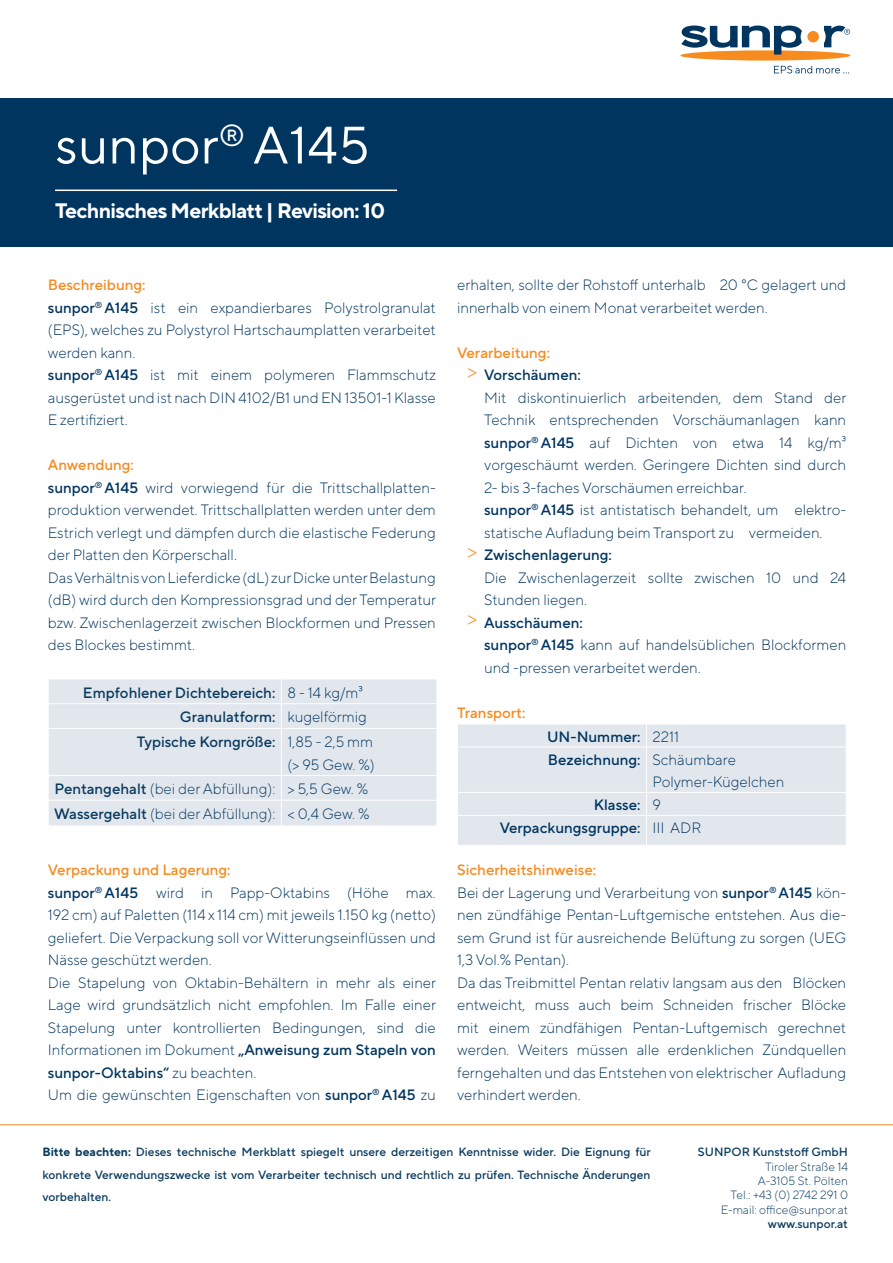
<style>
.page{position:relative;width:893px;height:1263px;background:#fff}
.page>*{position:absolute;margin:0;border:0;box-sizing:border-box;transform-origin:0 0}
.t1{font:52.5px "TT Norms Pro";color:#fff}
.t2{font:700 21px "TT Norms Pro";letter-spacing:-.03em;color:#fff}
.t3{font:300 15px/22.5px "TT Norms Pro";color:#003560;text-align:justify}
.t4{font:500 15px "TT Norms Pro";color:#003560}
.t5{font:500 15px "TT Norms Pro";color:#f68b1f}
.t6{font:300 15px "TT Norms Pro";color:#0a3b5f}
.t7{font:500 15px "TT Norms Pro";color:#0a3b5f}
.t8{font:500 12px/22.5px "TT Norms Pro";color:#0a3b5f;text-align:justify}
.t9{font:300 12px "TT Norms Pro";color:#0a3b5f}
.s1{font-weight:500}
.s2{font-weight:300;font-size:21px;color:#f68b1f}
.s3{font-weight:700}
</style>
<div class="page">
<div style="left:0;top:98px;width:893px;height:148px;background:#003560"></div>
<hr style="left:55px;top:190px;width:342px;height:1px;background:#fff">
<div style="left:49px;top:680px;width:388px;height:146px;background:#e2e7ee"></div>
<hr style="left:48px;top:703px;width:233px;height:1px;background:#fff">
<hr style="left:281px;top:703px;width:156px;height:1px;background:#fff">
<svg style="left:281px;top:680px;width:1px;height:48px"></svg>
<hr style="left:48px;top:728px;width:233px;height:1px;background:#fff">
<hr style="left:281px;top:728px;width:156px;height:1px;background:#fff">
<hr style="left:281px;top:729px;width:1px;height:46px;background:#fff">
<hr style="left:48px;top:775px;width:233px;height:1px;background:#fff">
<hr style="left:281px;top:775px;width:156px;height:1px;background:#fff">
<hr style="left:48px;top:800px;width:233px;height:1px;background:#fff">
<hr style="left:281px;top:800px;width:156px;height:1px;background:#fff">
<svg style="left:281px;top:776px;width:1px;height:50px"></svg>
<div style="left:680px;top:50px;width:170px;height:11px;background:#f68b1f;border-radius:50%"></div>
<div style="left:807px;top:31px;width:12px;height:11px;background:#f68b1f;border-radius:50%"></div>
<svg style="left:824px;top:26px;width:26px;height:21px"></svg>
<svg style="left:681px;top:26px;width:121px;height:29px"></svg>
<svg style="left:774px;top:66px;width:75px;height:7px"></svg>
<hr style="left:0;top:1124px;width:893px;height:1px;background:#f68923">
<div style="left:458px;top:725px;width:388px;height:120px;background:#e2e7ee"></div>
<svg style="left:646px;top:725px;width:1px;height:21px"></svg>
<hr style="left:457px;top:746px;width:189px;height:1px;background:#fff">
<hr style="left:646px;top:746px;width:201px;height:1px;background:#fff">
<hr style="left:646px;top:747px;width:1px;height:45px;background:#fff">
<hr style="left:457px;top:792px;width:189px;height:1px;background:#fff">
<hr style="left:646px;top:792px;width:201px;height:1px;background:#fff">
<hr style="left:457px;top:815px;width:189px;height:1px;background:#fff">
<hr style="left:646px;top:815px;width:201px;height:1px;background:#fff">
<svg style="left:646px;top:793px;width:1px;height:52px"></svg>
<p class="t1" style="left:55px;top:111px;width:316px">sunpor<sup>®</sup> A145</p>
<p class="t2" style="left:55px;top:197px;width:332px">Technisches Merkblatt | Revision: 10</p>
<p class="t5" style="left:48px;top:275px;width:99px">Beschreibung:</p>
<p class="t3" style="left:48px;top:295px;width:390px"><span class="s1">sunpor</span><sup>®</sup> <span class="s1">A145</span> ist ein expandierbares Polystrolgranulat (EPS), welches zu Polystyrol Hartschaumplatten verarbeitet werden kann.</p>
<p class="t3" style="left:48px;top:363px;width:390px"><span class="s1">sunpor</span><sup>®</sup> <span class="s1">A145</span> ist mit einem polymeren Flammschutz ausgerüstet und ist nach DIN 4102/B1 und EN 13501-1 Klasse E zertifiziert.</p>
<p class="t5" style="left:48px;top:455px;width:88px">Anwendung:</p>
<p class="t3" style="left:48px;top:475px;width:389px"><span class="s1">sunpor</span><sup>®</sup> <span class="s1">A145</span> wird vorwiegend für die Trittschallplatten&shy;produktion verwendet. Trittschallplatten werden unter dem Estrich verlegt und dämpfen durch die elastische Federung der Platten den Körperschall.</p>
<p class="t3" style="left:48px;top:565px;width:390px">Das Verhältnis von Lieferdicke (dL) zur Dicke unter Belastung (dB) wird durch den Kompressionsgrad und der Temperatur bzw. Zwischenlagerzeit zwischen Blockformen und Pressen des Blockes bestimmt.</p>
<p class="t7" style="left:83px;top:683px;width:194px">Empfohlener Dichtebereich:</p>
<p class="t3" style="left:287px;top:681px;width:77px">8 - 14 kg/m³</p>
<p class="t7" style="left:180px;top:707px;width:97px">Granulatform:</p>
<p class="t3" style="left:287px;top:705px;width:81px">kugelförmig</p>
<p class="t7" style="left:137px;top:732px;width:140px">Typische Korngröße:</p>
<p class="t3" style="left:287px;top:730px;width:87px">1,85 - 2,5 mm</p>
<p class="t3" style="left:287px;top:752px;width:89px">(&gt; 95 Gew. %)</p>
<p class="t6" style="left:55px;top:779px;width:222px"><span class="s1">Pentangehalt</span> (bei der Abfüllung):</p>
<p class="t3" style="left:287px;top:777px;width:82px">&gt; 5,5 Gew. %</p>
<p class="t6" style="left:54px;top:804px;width:223px"><span class="s1">Wassergehalt</span> (bei der Abfüllung):</p>
<p class="t3" style="left:287px;top:802px;width:84px">&lt; 0,4 Gew. %</p>
<p class="t5" style="left:48px;top:860px;width:184px">Verpackung und Lagerung:</p>
<p class="t3" style="left:48px;top:880px;width:390px"><span class="s1">sunpor</span><sup>®</sup> <span class="s1">A145</span> wird in Papp-Oktabins (Höhe max.<br>192 cm) auf Paletten (114 x 114 cm) mit jeweils 1.150 kg (netto) geliefert. Die Verpackung soll vor Witterungseinflüssen und Nässe geschützt werden.</p>
<p class="t3" style="left:48px;top:970px;width:390px">Die Stapelung von Oktabin-Behältern in mehr als einer Lage wird grundsätzlich nicht empfohlen. Im Falle einer Stapelung unter kontrollierten Bedingungen, sind die Informationen im Dokument <span class="s1">„Anweisung zum Stapeln von sunpor-Oktabins“</span> zu beachten.</p>
<p class="t3" style="left:48px;top:1083px;width:389px">Um die gewünschten Eigenschaften von <span class="s1">sunpor</span><sup>®</sup> <span class="s1">A145</span> zu</p>
<p class="t3" style="left:457px;top:273px;width:391px">erhalten, sollte der Rohstoff unterhalb 20 °C gelagert und innerhalb von einem Monat verarbeitet werden.</p>
<p class="t5" style="left:457px;top:343px;width:94px">Verarbeitung:</p>
<p class="t4" style="left:467px;top:365px;width:115px"><span class="s2">&gt;</span> Vorschäumen:</p>
<p class="t3" style="left:484px;top:385px;width:364px">Mit diskontinuierlich arbeitenden, dem Stand der Technik entsprechenden Vorschäumanlagen kann <span class="s1">sunpor</span><sup>®</sup> <span class="s1">A145</span> auf Dichten von etwa 14 kg/m³ vorgeschäumt werden. Geringere Dichten sind durch 2- bis 3-faches Vorschäumen erreichbar.</p>
<p class="t3" style="left:484px;top:498px;width:364px"><span class="s1">sunpor</span><sup>®</sup> <span class="s1">A145</span> ist antistatisch behandelt, um elektro&shy;statische Aufladung beim Transport zu vermeiden.</p>
<p class="t4" style="left:467px;top:545px;width:146px"><span class="s2">&gt;</span> Zwischenlagerung:</p>
<p class="t3" style="left:484px;top:565px;width:364px">Die Zwischenlagerzeit sollte zwischen 10 und 24<br>Stunden liegen.</p>
<p class="t4" style="left:467px;top:613px;width:117px"><span class="s2">&gt;</span> Ausschäumen:</p>
<p class="t3" style="left:484px;top:633px;width:364px"><span class="s1">sunpor</span><sup>®</sup> <span class="s1">A145</span> kann auf handelsüblichen Blockformen und -pressen verarbeitet werden.</p>
<p class="t5" style="left:457px;top:703px;width:70px">Transport:</p>
<p class="t4" style="left:547px;top:727px;width:95px">UN-Nummer:</p>
<p class="t3" style="left:652px;top:725px;width:28px">2211</p>
<p class="t4" style="left:548px;top:750px;width:94px">Bezeichnung:</p>
<p class="t3" style="left:652px;top:748px;width:85px">Schäumbare</p>
<p class="t3" style="left:652px;top:770px;width:133px">Polymer-Kügelchen</p>
<p class="t4" style="left:594px;top:795px;width:48px">Klasse:</p>
<p class="t3" style="left:652px;top:793px;width:10px">9</p>
<p class="t4" style="left:500px;top:818px;width:142px">Verpackungsgruppe:</p>
<p class="t3" style="left:652px;top:816px;width:50px">III ADR</p>
<p class="t5" style="left:457px;top:860px;width:140px">Sicherheitshinweise:</p>
<p class="t3" style="left:457px;top:880px;width:391px">Bei der Lagerung und Verarbeitung von <span class="s1">sunpor</span><sup>®</sup> <span class="s1">A145</span> kön&shy;nen zündfähige Pentan-Luftgemische entstehen. Aus die&shy;sem Grund ist für ausreichende Belüftung zu sorgen (UEG 1,3 Vol.% Pentan).</p>
<p class="t3" style="left:457px;top:970px;width:391px">Da das Treibmittel Pentan relativ langsam aus den Blöcken entweicht, muss auch beim Schneiden frischer Blöcke mit einem zündfähigen Pentan-Luftgemisch gerechnet werden. Weiters müssen alle erdenklichen Zündquellen ferngehalten und das Entstehen von elektrischer Aufladung verhindert werden.</p>
<p class="t8" style="left:43px;top:1140px;width:610px"><span class="s3">Bitte beachten:</span> Dieses technische Merkblatt spiegelt unsere derzeitigen Kenntnisse wider. Die Eignung für konkrete Verwendungszwecke ist vom Verarbeiter technisch und rechtlich zu prüfen. Technische Änderungen vorbehalten.</p>
<p class="t8" style="left:698px;top:1140px;width:152px">SUNPOR Kunststoff GmbH</p>
<p class="t9" style="left:765px;top:1159px;width:84px">Tiroler Straße 14</p>
<p class="t9" style="left:758px;top:1173px;width:92px">A-3105 St. Pölten</p>
<p class="t9" style="left:731px;top:1187px;width:119px">Tel.: +43 (0) 2742 291 0</p>
<p class="t9" style="left:721px;top:1202px;width:129px">E-mail: office@sunpor.at</p>
<p class="t8" style="left:768px;top:1212px;width:82px">www.sunpor.at</p>
</div>
